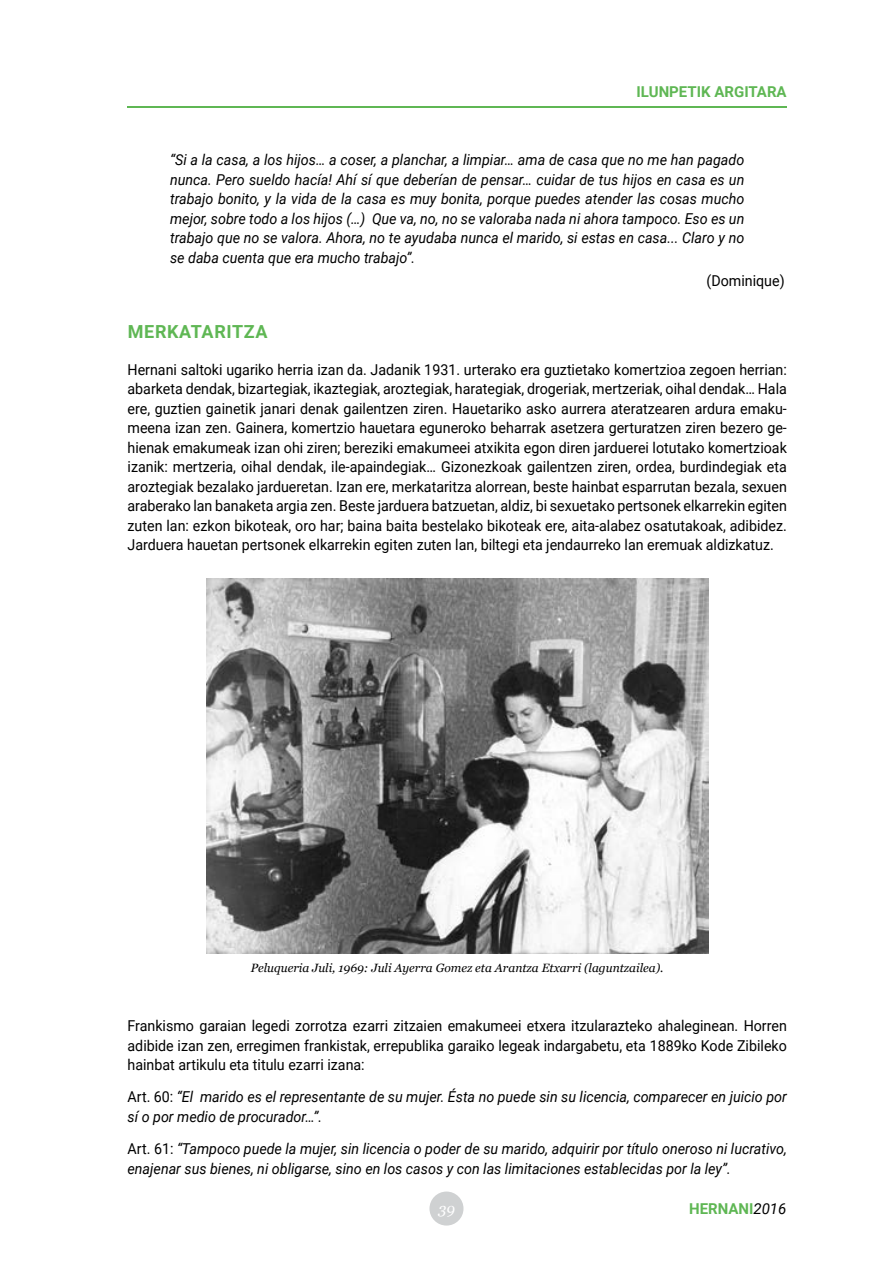
<style>
.page{position:relative;width:893px;height:1263px;background:#fff}
.page>*{position:absolute;margin:0;border:0;box-sizing:border-box;transform-origin:0 0}
.t1{font:700 18px "Roboto";letter-spacing:.035em;color:#5fb754}
.t2{font:15px/19.5px "Roboto";color:#000;text-align:justify;scale:.95 1}
.t3{font:italic 15px/19.5px "Roboto";color:#000;scale:.95 1}
.t4{font:700 15px "Roboto";color:#5fb754}
.t5{font:italic 15px "Georgia";color:#fff}
.t6{font:italic 12px "Georgia";color:#000}
.s1{font-style:normal}
.s2{font-weight:400;font-style:italic;color:#000}
</style>
<div class="page">
<div style="left:429px;top:1191px;width:34px;height:34px;background:#cfd1d2;border-radius:50%"></div>
<hr style="left:127px;top:106px;width:660px;height:2px;background:#5fb754">
<img style="left:206px;top:579px;width:502px;height:375px">
<p class="t4" style="left:636px;top:81px;width:152px">ILUNPETIK ARGITARA</p>
<p class="t3" style="left:170px;top:149px;width:606px;text-align:justify">“Si a la casa, a los hijos… a coser, a planchar, a limpiar… ama de casa que no me han pagado nunca. Pero sueldo hacía! Ahí sí que deberían de pensar… cuidar de tus hijos en casa es un trabajo bonito, y la vida de la casa es muy bonita, porque puedes atender las cosas mucho mejor, sobre todo a los hijos (…) Que va, no, no se valoraba nada ni ahora tampoco. Eso es un trabajo que no se valora. Ahora, no te ayudaba nunca el marido, si estas en casa... Claro y no se daba cuenta que era mucho trabajo”.</p>
<p class="t2" style="left:706px;top:271px;width:84px">(Dominique)</p>
<p class="t1" style="left:128px;top:319px;width:141px">MERKATARITZA</p>
<p class="t2" style="left:128px;top:359px;width:696px">Hernani saltoki ugariko herria izan da. Jadanik 1931. urterako era guztietako komertzioa zegoen herrian: abarketa dendak, bizartegiak, ikaztegiak, aroztegiak, harategiak, drogeriak, mertzeriak, oihal dendak… Hala ere, guztien gainetik janari denak gailentzen ziren. Hauetariko asko aurrera ateratzearen ardura emaku&shy;meena izan zen. Gainera, komertzio hauetara eguneroko beharrak asetzera gerturatzen ziren bezero ge&shy;hienak emakumeak izan ohi ziren; bereziki emakumeei atxikita egon diren jarduerei lotutako komertzioak izanik: mertzeria, oihal dendak, ile-apaindegiak… Gizonezkoak gailentzen ziren, ordea, burdindegiak eta aroztegiak bezalako jardueretan. Izan ere, merkataritza alorrean, beste hainbat esparrutan bezala, sexuen araberako lan banaketa argia zen. Beste jarduera batzuetan, aldiz, bi sexuetako pertsonek elkarrekin egiten zuten lan: ezkon bikoteak, oro har; baina baita bestelako bikoteak ere, aita-alabez osatutakoak, adibidez.<br>Jarduera hauetan pertsonek elkarrekin egiten zuten lan, biltegi eta jendaurreko lan eremuak aldizkatuz.</p>
<p class="t6" style="left:251px;top:959px;width:414px">Peluqueria Juli, 1969: Juli Ayerra Gomez eta Arantza Etxarri (laguntzailea).</p>
<p class="t2" style="left:128px;top:1015px;width:695px">Frankismo garaian legedi zorrotza ezarri zitzaien emakumeei etxera itzularazteko ahaleginean. Horren adibide izan zen, erregimen frankistak, errepublika garaiko legeak indargabetu, eta 1889ko Kode Zibileko hainbat artikulu eta titulu ezarri izana:</p>
<p class="t3" style="left:128px;top:1087px;width:695px"><span class="s1">Art. 60:</span> “El marido es el representante de su mujer. Ésta no puede sin su licencia, comparecer en juicio por sí o por medio de procurador…”.</p>
<p class="t3" style="left:128px;top:1138px;width:695px"><span class="s1">Art. 61:</span> “Tampoco puede la mujer, sin licencia o poder de su marido, adquirir por título oneroso ni lucrativo, enajenar sus bienes, ni obligarse, sino en los casos y con las limitaciones establecidas por la ley”.</p>
<p class="t5" style="left:438px;top:1198px;width:18px">39</p>
<p class="t4" style="left:689px;top:1198px;width:99px">HERNANI<span class="s2">2016</span></p>
</div>
